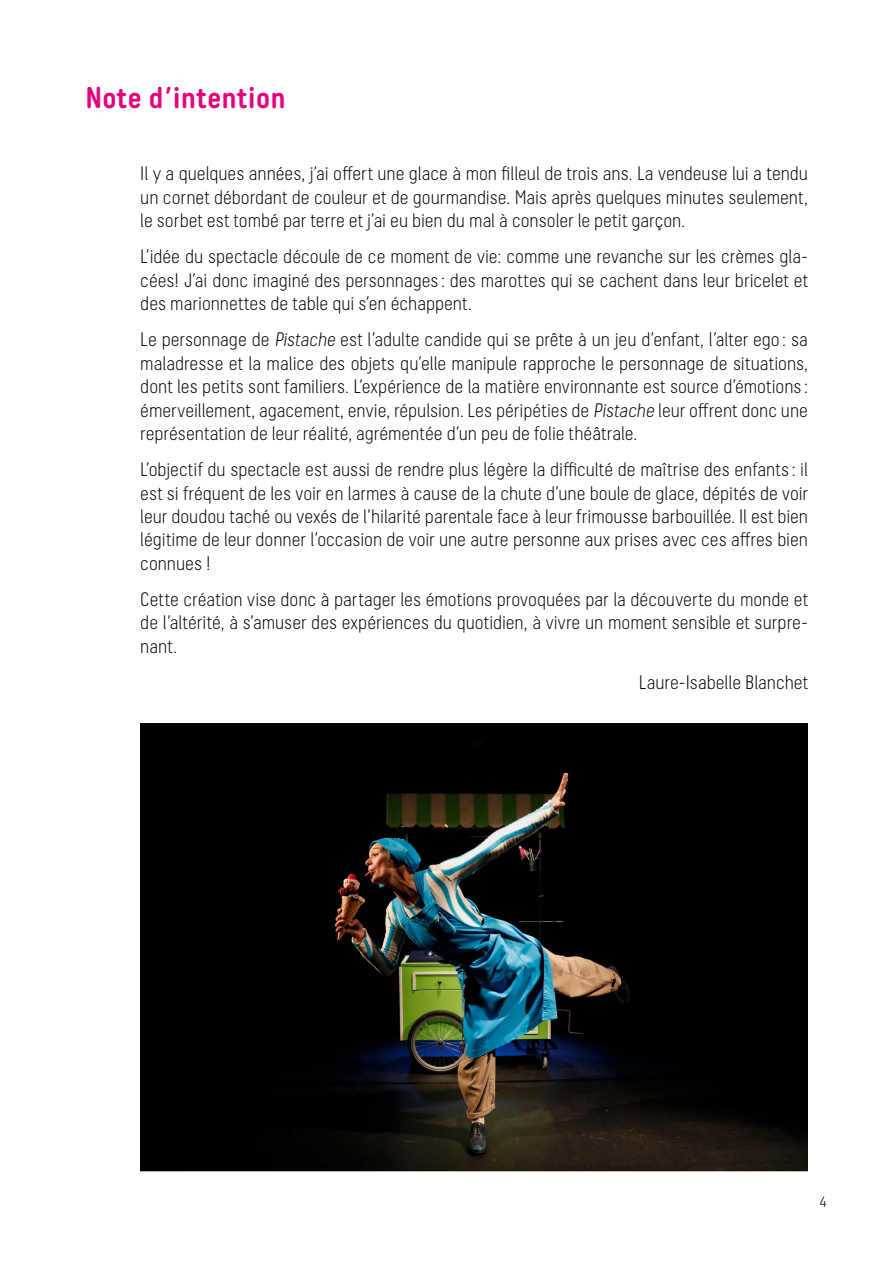
<style>
.page{position:relative;width:893px;height:1263px;background:#fff}
.page>*{position:absolute;margin:0;border:0;box-sizing:border-box;transform-origin:0 0}
.t1{font:700 30px "Decima Round A";color:#e6007d}
.t2{font:19.5px/23.4px "Decima Round A Light";color:#000;text-align:justify}
.t3{font:15px "Decima Round A Light";color:#000}
.s1{font-style:italic}
</style>
<div class="page">
<img style="left:140px;top:723px;width:668px;height:449px">
<h1 class="t1" style="left:85px;top:79px;width:202px">Note d’intention</h1>
<p class="t2" style="left:140px;top:162px;width:669px">Il y a quelques années, j’ai offert une glace à mon filleul de trois ans. La vendeuse lui a tendu un cornet débordant de couleur et de gourmandise. Mais après quelques minutes seulement, le sorbet est tombé par terre et j’ai eu bien du mal à consoler le petit garçon.</p>
<p class="t2" style="left:140px;top:245px;width:669px">L’idée du spectacle découle de ce moment de vie: comme une revanche sur les crèmes gla&shy;cées! J’ai donc imaginé des personnages : des marottes qui se cachent dans leur bricelet et des marionnettes de table qui s’en échappent.</p>
<p class="t2" style="left:140px;top:328px;width:669px">Le personnage de <span class="s1">Pistache</span> est l’adulte candide qui se prête à un jeu d’enfant, l’alter ego : sa maladresse et la malice des objets qu’elle manipule rapproche le personnage de situations, dont les petits sont familiers. L’expérience de la matière environnante est source d’émotions : émerveillement, agacement, envie, répulsion. Les péripéties de <span class="s1">Pistache</span> leur offrent donc une représentation de leur réalité, agrémentée d’un peu de folie théâtrale.</p>
<p class="t2" style="left:140px;top:458px;width:669px">L’objectif du spectacle est aussi de rendre plus légère la difficulté de maîtrise des enfants : il est si fréquent de les voir en larmes à cause de la chute d’une boule de glace, dépités de voir leur doudou taché ou vexés de l’hilarité parentale face à leur frimousse barbouillée. Il est bien légitime de leur donner l’occasion de voir une autre personne aux prises avec ces affres bien connues !</p>
<p class="t2" style="left:140px;top:587px;width:669px">Cette création vise donc à partager les émotions provoquées par la découverte du monde et de l’altérité, à s’amuser des expériences du quotidien, à vivre un moment sensible et surpre&shy;nant.</p>
<p class="t2" style="left:639px;top:670px;width:171px">Laure-Isabelle Blanchet</p>
<p class="t3" style="left:819px;top:1194px;width:9px">4</p>
</div>
